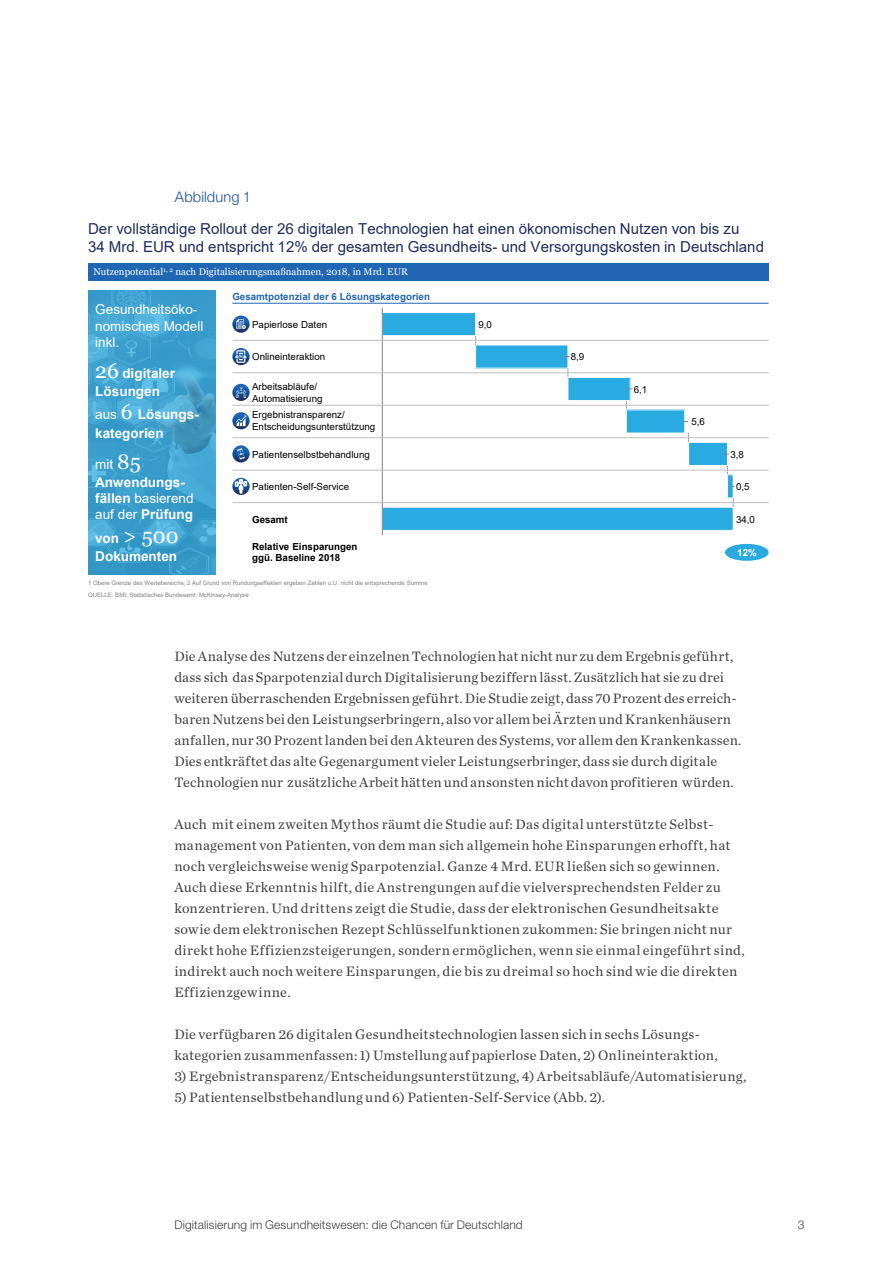
<style>
.page{position:relative;width:893px;height:1263px;background:#fff}
.page>*{position:absolute;margin:0;border:0;box-sizing:border-box;transform-origin:0 0}
.t1{font:21px "Georgia";color:#fff}
.t2{font:15.15px "Arial";color:#1d2d5d}
.t3{font:15px "Arial";color:#1d2d5d}
.t4{font:300 14.7px "Helvetica Neue LT Std";letter-spacing:.005em;color:#1f51a3}
.t5{font:14.25px/21px "Chronicle Text G1";letter-spacing:.01em;color:#3e3e3f}
.t6{font:700 13.5px/18px "Arial";color:#fff}
.t7{font:13.5px/16.2px "Arial";color:#fff}
.t8{font:300 12px "Helvetica Neue LT Std";letter-spacing:.01em;color:#3e3e3f}
.t9{font:9.75px/11.7px "Arial";color:#000}
.t10{font:9.75px "Georgia";color:#fff}
.t11{font:700 9.75px/11.7px "Arial";color:#000}
.t12{font:700 9.75px "Arial";color:#2066b2}
.t13{font:700 9.75px "Arial";color:#fff}
.t14{font:6px "Arial";letter-spacing:-.005em;color:#808080}
.s1{font-family:"Georgia";font-weight:400;font-size:21px}
.s2{font-weight:400}
.s3{font-weight:700}
.s4{font-family:"Arial";font-weight:700;font-size:13.5px}
</style>
<div class="page">
<div style="left:382px;top:313px;width:94px;height:23px;background:#29aae1"></div>
<div style="left:382px;top:312px;width:94px;height:24px;border:1px solid #fff"></div>
<div style="left:382px;top:507px;width:351px;height:23px;background:#29aae1"></div>
<div style="left:382px;top:507px;width:351px;height:24px;border:1px solid #fff"></div>
<div style="left:476px;top:345px;width:92px;height:23px;background:#29aae1"></div>
<div style="left:568px;top:377px;width:62px;height:24px;background:#29aae1"></div>
<div style="left:568px;top:377px;width:62px;height:24px;border:1px solid #fff"></div>
<div style="left:626px;top:410px;width:59px;height:23px;background:#29aae1"></div>
<div style="left:689px;top:442px;width:38px;height:23px;background:#29aae1"></div>
<div style="left:688px;top:442px;width:40px;height:24px;border:1px solid #fff"></div>
<div style="left:727px;top:475px;width:6px;height:23px;background:#29aae1"></div>
<div style="left:727px;top:474px;width:6px;height:24px;border:1px solid #fff"></div>
<hr style="left:382px;top:308px;width:1px;height:227px;background:#808080">
<div style="left:725px;top:544px;width:44px;height:17px;background:#29aae1;border-radius:50%"></div>
<hr style="left:232px;top:303px;width:537px;height:1px;background:#2066b2">
<svg style="left:232px;top:315px;width:18px;height:18px"></svg>
<svg style="left:236px;top:319px;width:10px;height:10px"></svg>
<svg style="left:232px;top:348px;width:18px;height:17px"></svg>
<svg style="left:235px;top:350px;width:11px;height:13px"></svg>
<svg style="left:232px;top:412px;width:18px;height:17px"></svg>
<svg style="left:236px;top:415px;width:10px;height:11px"></svg>
<svg style="left:232px;top:445px;width:18px;height:17px"></svg>
<svg style="left:237px;top:448px;width:8px;height:11px"></svg>
<svg style="left:232px;top:478px;width:18px;height:17px"></svg>
<svg style="left:235px;top:479px;width:12px;height:14px"></svg>
<svg style="left:232px;top:384px;width:18px;height:17px"></svg>
<svg style="left:236px;top:387px;width:10px;height:11px"></svg>
<div style="left:88px;top:263px;width:681px;height:17px;background:#2066b2"></div>
<hr style="left:232px;top:340px;width:537px;height:1px;background:#bfbfbf">
<hr style="left:232px;top:372px;width:537px;height:1px;background:#bfbfbf">
<hr style="left:232px;top:437px;width:537px;height:1px;background:#bfbfbf">
<hr style="left:232px;top:405px;width:537px;height:1px;background:#bfbfbf">
<hr style="left:232px;top:470px;width:537px;height:1px;background:#bfbfbf">
<hr style="left:232px;top:502px;width:537px;height:1px;background:#bfbfbf">
<div style="left:89px;top:290px;width:127px;height:285px;background:#29aae1;opacity:.74"></div>
<p class="t4" style="left:175px;top:188px;width:77px">Abbildung 1</p>
<p class="t2" style="left:88px;top:218px;width:653px">Der vollständige Rollout der 26 digitalen Technologien hat einen ökonomischen Nutzen von bis zu</p>
<p class="t3" style="left:88px;top:236px;width:677px">34 Mrd. EUR und entspricht 12% der gesamten Gesundheits- und Versorgungskosten in Deutschland</p>
<p class="t10" style="left:93px;top:266px;width:316px">Nutzenpotential<sup>1,</sup> <sup>2</sup> nach Digitalisierungsmaßnahmen, 2018, in Mrd. EUR</p>
<p class="t7" style="left:95px;top:302px;width:110px">Gesundheitsöko&shy;nomisches Modell inkl.</p>
<p class="t6" style="left:95px;top:364px;width:81px"><span class="s1">26</span> digitaler<br>Lösungen</p>
<p class="t6" style="left:95px;top:406px;width:105px"><span class="s2">aus</span> <span class="s1">6</span> Lösungs&shy;kategorien</p>
<p class="t6" style="left:95px;top:455px;width:91px"><span class="s2">mit</span> <span class="s1">85<br></span>Anwendungs-</p>
<p class="t7" style="left:95px;top:490px;width:100px"><span class="s3">fällen</span> basierend auf der <span class="s3">Prüfung</span></p>
<h1 class="t1" style="left:95px;top:523px;width:85px"><span class="s4">von</span> &gt; 500</h1>
<p class="t6" style="left:95px;top:547px;width:83px">Dokumenten</p>
<p class="t12" style="left:232px;top:290px;width:199px">Gesamtpotenzial der 6 Lösungskategorien</p>
<p class="t9" style="left:478px;top:318px;width:15px">9,0</p>
<p class="t9" style="left:252px;top:318px;width:77px">Papierlose Daten</p>
<p class="t9" style="left:252px;top:351px;width:75px">Onlineinteraktion</p>
<p class="t9" style="left:252px;top:381px;width:67px">Arbeitsabläufe/</p>
<p class="t9" style="left:634px;top:383px;width:15px">6,1</p>
<p class="t9" style="left:252px;top:393px;width:72px">Automatisierung</p>
<p class="t9" style="left:571px;top:351px;width:15px">8,9</p>
<p class="t9" style="left:252px;top:409px;width:125px">Ergebnistransparenz/<br>Entscheidungsunterstützung</p>
<p class="t9" style="left:691px;top:416px;width:15px">5,6</p>
<p class="t9" style="left:252px;top:448px;width:119px">Patientenselbstbehandlung</p>
<p class="t9" style="left:730px;top:448px;width:15px">3,8</p>
<p class="t9" style="left:252px;top:481px;width:98px">Patienten-Self-Service</p>
<p class="t11" style="left:252px;top:513px;width:37px">Gesamt</p>
<p class="t9" style="left:736px;top:481px;width:15px">0,5</p>
<p class="t9" style="left:736px;top:513px;width:20px">34,0</p>
<p class="t11" style="left:252px;top:540px;width:107px">Relative Einsparungen ggü. Baseline 2018</p>
<p class="t13" style="left:737px;top:546px;width:21px">12%</p>
<p class="t14" style="left:88px;top:579px;width:341px">1 Obere Grenze des Wertebereichs; 2 Auf Grund von Rundungseffekten ergeben Zahlen u.U. nicht die entsprechende Summe</p>
<p class="t14" style="left:88px;top:591px;width:162px">QUELLE: BMI; Statistisches Bundesamt; McKinsey-Analyse</p>
<p class="t5" style="left:174px;top:645px;width:569px">Die Analyse des Nutzens der einzelnen Technologien hat nicht nur zu dem Ergebnis geführt, dass sich das Sparpotenzial durch Digitalisierung beziffern lässt. Zusätzlich hat sie zu drei weiteren überraschenden Ergebnissen geführt. Die Studie zeigt, dass 70 Prozent des erreich&shy;baren Nutzens bei den Leistungserbringern, also vor allem bei Ärzten und Krankenhäusern anfallen, nur 30 Prozent landen bei den Akteuren des Systems, vor allem den Krankenkassen.<br>Dies entkräftet das alte Gegenargument vieler Leistungserbringer, dass sie durch digitale Technologien nur zusätzliche Arbeit hätten und ansonsten nicht davon profitieren würden.</p>
<p class="t5" style="left:174px;top:813px;width:572px">Auch mit einem zweiten Mythos räumt die Studie auf: Das digital unterstützte Selbst&shy;management von Patienten, von dem man sich allgemein hohe Einsparungen erhofft, hat noch vergleichsweise wenig Sparpotenzial. Ganze 4 Mrd. EUR ließen sich so gewinnen.<br>Auch diese Erkenntnis hilft, die Anstrengungen auf die vielversprechendsten Felder zu konzentrieren. Und drittens zeigt die Studie, dass der elektronischen Gesundheitsakte sowie dem elektronischen Rezept Schlüsselfunktionen zukommen: Sie bringen nicht nur direkt hohe Effizienzsteigerungen, sondern ermöglichen, wenn sie einmal eingeführt sind, indirekt auch noch weitere Einsparungen, die bis zu dreimal so hoch sind wie die direkten Effizienzgewinne.</p>
<p class="t5" style="left:174px;top:1023px;width:545px">Die verfügbaren 26 digitalen Gesundheitstechnologien lassen sich in sechs Lösungs&shy;kategorien zusammenfassen: 1) Umstellung auf papierlose Daten, 2) Onlineinteraktion,</p>
<p class="t5" style="left:174px;top:1065px;width:574px">3) Ergebnistransparenz/Entscheidungsunterstützung, 4) Arbeitsabläufe/Automatisierung,</p>
<p class="t5" style="left:174px;top:1086px;width:432px">5) Patientenselbstbehandlung und 6) Patienten-Self-Service (Abb. 2).</p>
<p class="t8" style="left:174px;top:1217px;width:350px">Digitalisierung im Gesundheitswesen: die Chancen für Deutschland</p>
<p class="t8" style="left:798px;top:1217px;width:8px">3</p>
</div>
